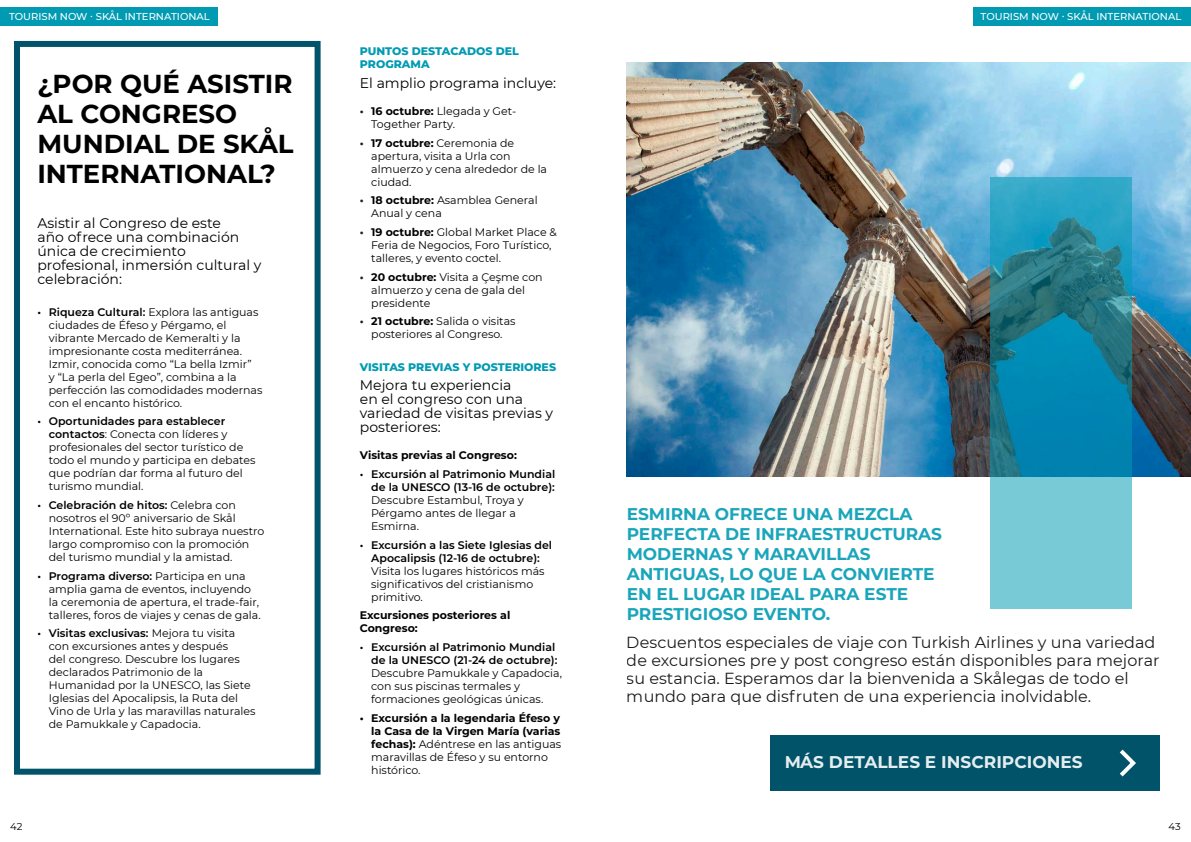
<style>
.page{position:relative;width:1191px;height:842px;background:#fff}
.page>*{position:absolute;margin:0;border:0;box-sizing:border-box;transform-origin:0 0}
._71_Bold_Left{font:700 26px/30px "Montserrat";color:#000}
.t1{font:700 17px/20px "Montserrat";color:#009bb3}
.t2{font:700 17px "Montserrat";color:#fff}
.t3{font:16px/18px "Montserrat";color:#000}
.Subtit{font:14px/14px "Montserrat";color:#000}
.t4{font:11px/13px "Montserrat";color:#000}
.Texto_artículos{font:700 11px/13px "Montserrat";color:#000}
.t5{font:600 11px/13px "Montserrat";color:#000}
.Texto_artículos-2{font:800 11px/13px "Montserrat";color:#009bb3}
.t6{font:500 10px "Montserrat";color:#fff}
.t7{font:10px "Montserrat";color:#000}
.s1{font-weight:600}
.s2{font-weight:700;color:#231f20}
.s3{font-weight:700}
.s4{font-weight:400}
</style>
<div class="page">
<div style="left:14px;top:41px;width:306px;height:734px;border:6px solid #005369"></div>
<img style="left:626px;top:62px;width:565px;height:414px">
<svg style="left:990px;top:177px;width:141px;height:432px;background:#359bb2"></svg>
<div style="left:0;top:7px;width:218px;height:19px;background:#009bb3"></div>
<div style="left:972px;top:7px;width:219px;height:19px;background:#009bb3"></div>
<div style="left:770px;top:735px;width:389px;height:56px;background:#005369"></div>
<svg style="left:1119px;top:749px;width:17px;height:28px"></svg>
<p class="t6" style="left:9px;top:9px;width:202px">TOURISM NOW · SKÅL INTERNATIONAL</p>
<p class="t6" style="left:980px;top:9px;width:202px">TOURISM NOW · SKÅL INTERNATIONAL</p>
<p class="_71_Bold_Left" style="left:37px;top:68px;width:258px">¿POR QUÉ ASISTIR<br>AL CONGRESO<br>MUNDIAL DE SKÅL<br>INTERNATIONAL?</p>
<p class="Subtit" style="left:37px;top:216px;width:225px">Asistir al Congreso de este<br>año ofrece una combinación única de crecimiento profesional, inmersión cultural y celebración:</p>
<p class="t4" style="left:49px;top:305px;width:215px;text-indent:-11px"><span class="s1">• Riqueza Cultural:</span> Explora las antiguas ciudades de Éfeso y Pérgamo, el vibrante Mercado de Kemeralti y la impresionante costa mediterránea.<br>Izmir, conocida como “La bella Izmir”<br>y “La perla del Egeo”, combina a la perfección las comodidades modernas con el encanto histórico.</p>
<p class="t4" style="left:49px;top:415px;width:208px;text-indent:-11px"><span class="s1">• Oportunidades para establecer contactos</span>: Conecta con líderes y profesionales del sector turístico de todo el mundo y participa en debates que podrían dar forma al futuro del turismo mundial.</p>
<p class="t4" style="left:49px;top:498px;width:217px;text-indent:-11px"><span class="s1">• Celebración de hitos:</span> Celebra con nosotros el 90º aniversario de Skål International. Este hito subraya nuestro largo compromiso con la promoción del turismo mundial y la amistad.</p>
<p class="t4" style="left:49px;top:569px;width:213px;text-indent:-11px"><span class="s1">• Programa diverso:</span> Participa en una amplia gama de eventos, incluyendo la ceremonia de apertura, el trade-fair, talleres, foros de viajes y cenas de gala.</p>
<p class="t4" style="left:49px;top:627px;width:208px;text-indent:-11px"><span class="s1">• Visitas exclusivas:</span> Mejora tu visita con excursiones antes y después<br>del congreso. Descubre los lugares declarados Patrimonio de la Humanidad por la UNESCO, las Siete Iglesias del Apocalipsis, la Ruta del Vino de Urla y las maravillas naturales de Pamukkale y Capadocia.</p>
<p class="Texto_artículos-2" style="left:360px;top:44px;width:161px">PUNTOS DESTACADOS DEL<br>PROGRAMA</p>
<p class="Subtit" style="left:360px;top:76px;width:198px">El amplio programa incluye:</p>
<p class="t4" style="left:371px;top:104px;width:147px;text-indent:-11px"><span class="s2">•</span> <span class="s3">16 octubre:</span> Llegada y Get-<br>Together Party.</p>
<p class="t4" style="left:371px;top:136px;width:177px;text-indent:-11px"><span class="s2">•</span> <span class="s3">17 octubre:</span> Ceremonia de apertura, visita a Urla con almuerzo y cena alrededor de la ciudad.</p>
<p class="t4" style="left:371px;top:194px;width:168px;text-indent:-11px"><span class="s2">•</span> <span class="s3">18 octubre:</span> Asamblea General<br>Anual y cena</p>
<p class="t4" style="left:371px;top:225px;width:187px;text-indent:-11px"><span class="s2">•</span> <span class="s3">19 octubre:</span> Global Market Place &amp;<br>Feria de Negocios, Foro Turístico, talleres, y evento coctel.</p>
<p class="t4" style="left:371px;top:270px;width:173px;text-indent:-11px"><span class="s2">•</span> <span class="s3">20 octubre:</span> Visita a Çeşme con almuerzo y cena de gala del presidente</p>
<p class="t4" style="left:360px;top:315px;width:157px;text-align:center"><span class="s2">•</span> <span class="s3">21 octubre:</span> Salida o visitas posteriores al Congreso.</p>
<p class="Texto_artículos-2" style="left:360px;top:360px;width:198px">VISITAS PREVIAS Y POSTERIORES</p>
<p class="Subtit" style="left:360px;top:378px;width:195px">Mejora tu experiencia<br>en el congreso con una variedad de visitas previas y posteriores:</p>
<p class="Texto_artículos" style="left:360px;top:448px;width:158px">Visitas previas al Congreso:</p>
<p class="t5" style="left:371px;top:467px;width:185px;text-indent:-11px">• Excursión al Patrimonio Mundial de la UNESCO (13-16 de octubre):<br><span class="s4">Descubre Estambul, Troya y<br>Pérgamo antes de llegar a<br>Esmirna.</span></p>
<p class="t4" style="left:371px;top:538px;width:182px;text-indent:-11px"><span class="s1">• Excursión a las Siete Iglesias del<br>Apocalipsis (12-16 de octubre):<br></span>Visita los lugares históricos más significativos del cristianismo primitivo.</p>
<p class="Texto_artículos" style="left:360px;top:608px;width:152px">Excursiones posteriores al<br>Congreso:</p>
<p class="t4" style="left:371px;top:640px;width:192px;text-indent:-11px"><span class="s1">• Excursión al Patrimonio Mundial de la UNESCO (21-24 de octubre):<br></span>Descubre Pamukkale y Capadocia, con sus piscinas termales y formaciones geológicas únicas.</p>
<p class="Texto_artículos" style="left:371px;top:711px;width:192px;text-indent:-11px">• Excursión a la legendaria Éfeso y la Casa de la Virgen María (varias fechas): <span class="s4">Adéntrese en las antiguas maravillas de Éfeso y su entorno histórico.</span></p>
<h2 class="t1" style="left:626px;top:503px;width:317px">ESMIRNA OFRECE UNA MEZCLA<br>PERFECTA DE INFRAESTRUCTURAS<br>MODERNAS Y MARAVILLAS<br>ANTIGUAS, LO QUE LA CONVIERTE<br>EN EL LUGAR IDEAL PARA ESTE<br>PRESTIGIOSO EVENTO.</h2>
<p class="t3" style="left:626px;top:633px;width:534px">Descuentos especiales de viaje con Turkish Airlines y una variedad de excursiones pre y post congreso están disponibles para mejorar su estancia. Esperamos dar la bienvenida a Skålegas de todo el mundo para que disfruten de una experiencia inolvidable.</p>
<h2 class="t2" style="left:784px;top:750px;width:300px">MÁS DETALLES E INSCRIPCIONES</h2>
<p class="t7" style="left:10px;top:820px;width:14px">42</p>
<p class="t7" style="left:1168px;top:820px;width:14px">43</p>
</div>
